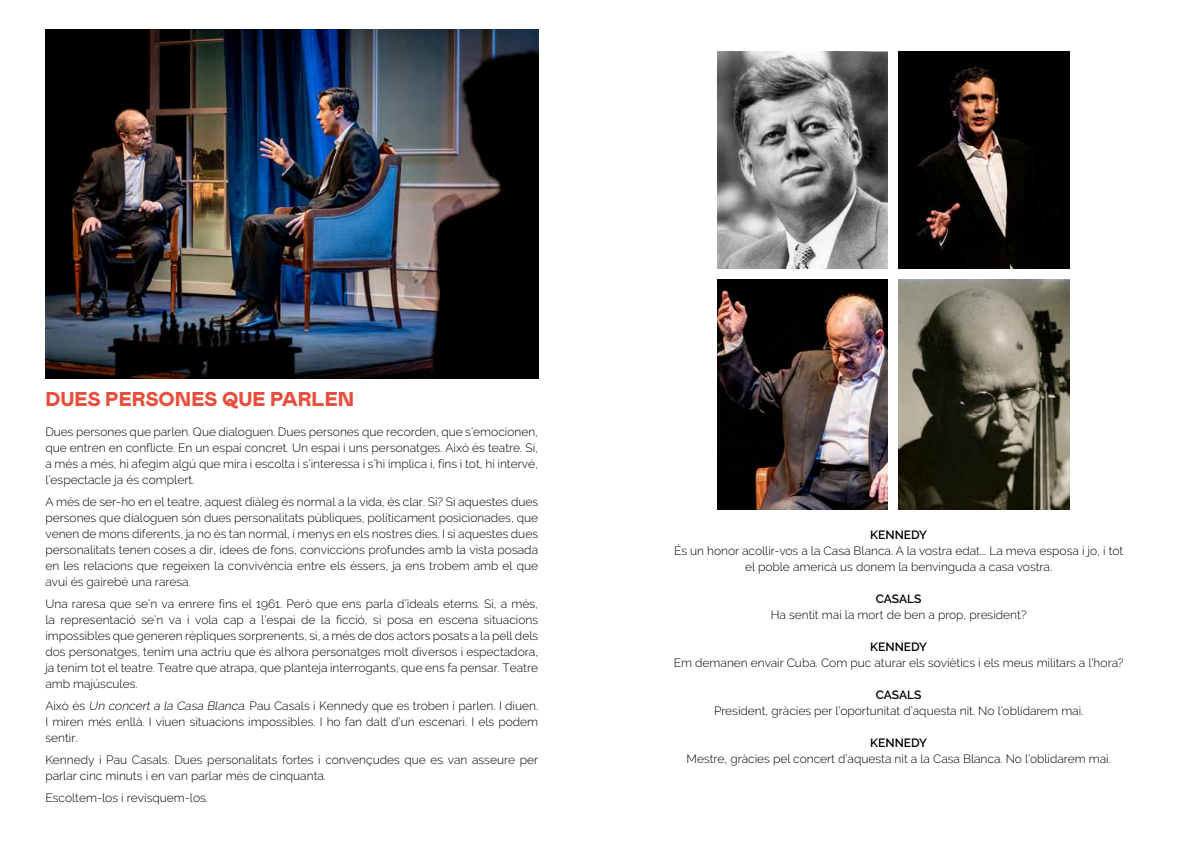
<style>
.page{position:relative;width:1191px;height:842px;background:#fff}
.page>*{position:absolute;margin:0;border:0;box-sizing:border-box;transform-origin:0 0}
.t1{font:900 20px "Mabry Pro";color:#e94d3b}
.t2{font:300 12px/16px "Raleway";color:#000;text-align:justify}
.t3{font:600 12px "Raleway";color:#000}
.s1{font-style:italic}
</style>
<div class="page">
<img style="left:717px;top:51px;width:170px;height:218px">
<img style="left:898px;top:51px;width:171px;height:218px">
<img style="left:898px;top:280px;width:171px;height:229px">
<img style="left:717px;top:280px;width:170px;height:229px">
<img style="left:45px;top:30px;width:493px;height:348px">
<h1 class="t1" style="left:45px;top:384px;width:310px">DUES PERSONES QUE PARLEN</h1>
<p class="t2" style="left:45px;top:424px;width:494px">Dues persones que parlen. Que dialoguen. Dues persones que recorden, que s’emocionen, que entren en conflicte. En un espai concret. Un espai i uns personatges. Això és teatre. Si, a més a més, hi afegim algú que mira i escolta i s’interessa i s’hi implica i, fins i tot, hi intervé, l’espectacle ja és complert.</p>
<p class="t2" style="left:45px;top:494px;width:494px">A més de ser-ho en el teatre, aquest diàleg és normal a la vida, és clar. Sí? Si aquestes dues persones que dialoguen són dues personalitats públiques, políticament posicionades, que venen de mons diferents, ja no és tan normal, i menys en els nostres dies. I si aquestes dues personalitats tenen coses a dir, idees de fons, conviccions profundes amb la vista posada en les relacions que regeixen la convivència entre els éssers, ja ens trobem amb el que avui és gairebé una raresa.</p>
<p class="t2" style="left:45px;top:596px;width:494px">Una raresa que se’n va enrere fins el 1961. Però que ens parla d’ideals eterns. Si, a més, la representació se’n va i vola cap a l’espai de la ficció, si posa en escena situacions impossibles que generen rèpliques sorprenents, si, a més de dos actors posats a la pell dels dos personatges, tenim una actriu que és alhora personatges molt diversos i espectadora, ja tenim tot el teatre. Teatre que atrapa, que planteja interrogants, que ens fa pensar. Teatre amb majúscules.</p>
<p class="t2" style="left:45px;top:698px;width:494px">Això és <span class="s1">Un concert a la Casa Blanca.</span> Pau Casals i Kennedy que es troben i parlen. I diuen.<br>I miren més enllà. I viuen situacions impossibles. I ho fan dalt d’un escenari. I els podem sentir.</p>
<p class="t2" style="left:45px;top:752px;width:494px">Kennedy i Pau Casals. Dues personalitats fortes i convençudes que es van asseure per parlar cinc minuts i en van parlar més de cinquanta.</p>
<p class="t2" style="left:45px;top:790px;width:164px">Escoltem-los i revisquem-los.</p>
<p class="t3" style="left:870px;top:527px;width:58px">KENNEDY</p>
<p class="t2" style="left:674px;top:542px;width:451px;text-align:center">És un honor acollir-vos a la Casa Blanca. A la vostra edat... La meva esposa i jo, i tot el poble americà us donem la benvinguda a casa vostra.</p>
<p class="t3" style="left:876px;top:591px;width:47px">CASALS</p>
<p class="t2" style="left:770px;top:606px;width:257px">Ha sentit mai la mort de ben a prop, president?</p>
<p class="t3" style="left:870px;top:639px;width:58px">KENNEDY</p>
<p class="t2" style="left:674px;top:654px;width:451px">Em demanen envair Cuba. Com puc aturar els soviètics i els meus militars a l’hora?</p>
<p class="t3" style="left:876px;top:687px;width:47px">CASALS</p>
<p class="t2" style="left:714px;top:702px;width:371px">President, gràcies per l’oportunitat d’aquesta nit. No l’oblidarem mai.</p>
<p class="t3" style="left:870px;top:735px;width:58px">KENNEDY</p>
<p class="t2" style="left:686px;top:750px;width:426px">Mestre, gràcies pel concert d’aquesta nit a la Casa Blanca. No l’oblidarem mai.</p>
</div>
